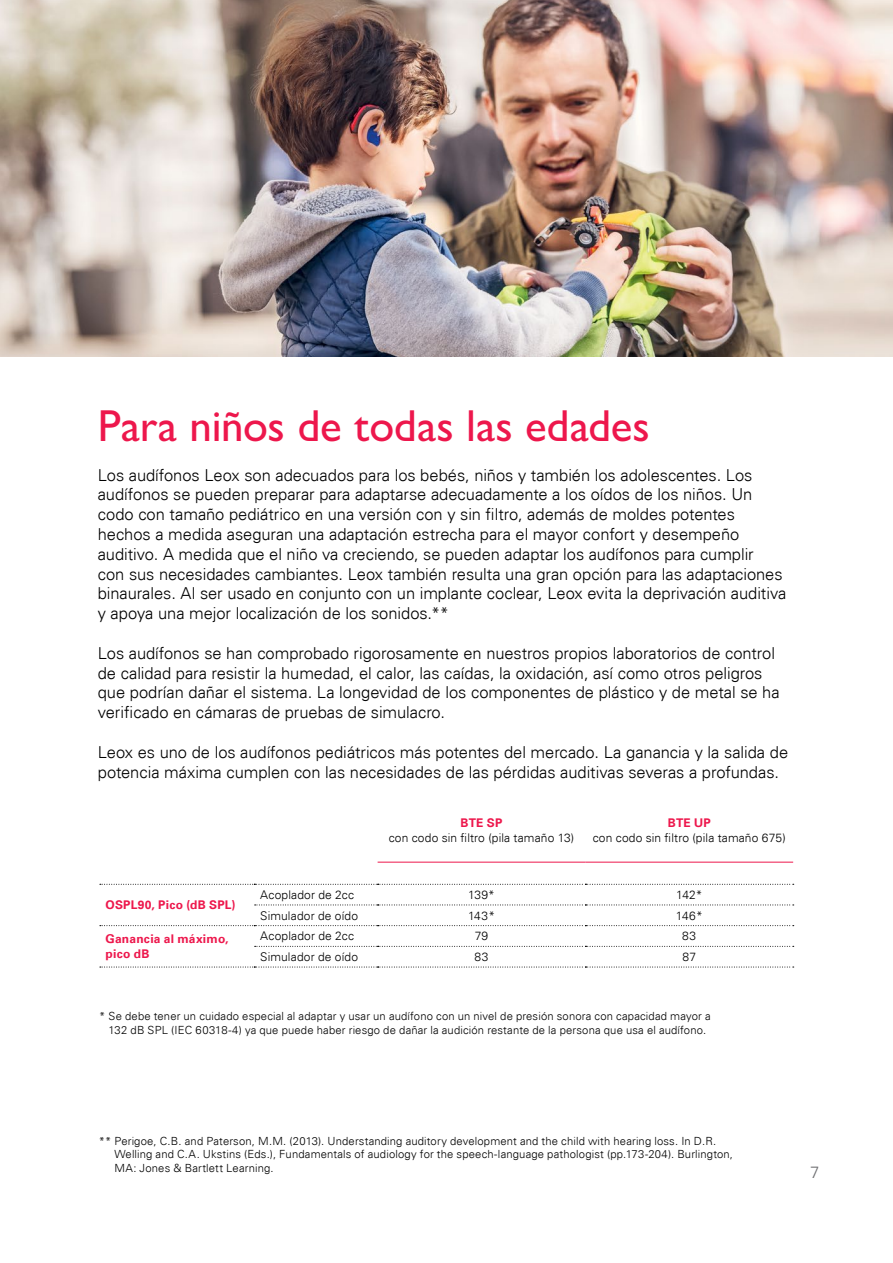
<style>
.page{position:relative;width:893px;height:1263px;background:#fff}
.page>*{position:absolute;margin:0;border:0;box-sizing:border-box;transform-origin:0 0}
.t1{font:500 45px "Gill Sans MT Pro";letter-spacing:-.005em;color:#ed174c}
.t2{font:300 16.5px/19.8px "Univers Com 45";color:#000}
.t3{font:300 16.5px "Univers Com 45";color:#6d6e71}
.t4{font:300 12px "Univers Com 45";letter-spacing:.015em;color:#000}
.t5{font:700 12px/14.4px "Univers Com 65";letter-spacing:.02em;color:#ed174c}
.t6{font:300 11.25px/13.5px "Univers Com 45";letter-spacing:.015em;color:#000;text-align:center}
</style>
<div class="page">
<img style="left:0;top:0;width:893px;height:356px">
<hr style="left:378px;top:862px;width:207px;height:1px;background:#ed174c">
<hr style="left:585px;top:862px;width:208px;height:1px;background:#ed174c">
<svg style="left:100px;top:967px;width:694px;height:1px"></svg>
<svg style="left:255px;top:946px;width:539px;height:1px"></svg>
<svg style="left:255px;top:904px;width:539px;height:1px"></svg>
<svg style="left:100px;top:884px;width:694px;height:1px"></svg>
<svg style="left:100px;top:925px;width:694px;height:1px"></svg>
<h1 class="t1" style="left:98px;top:399px;width:554px">Para niños de todas las edades</h1>
<p class="t2" style="left:98px;top:465px;width:690px">Los audífonos Leox son adecuados para los bebés, niños y también los adolescentes. Los audífonos se pueden preparar para adaptarse adecuadamente a los oídos de los niños. Un codo con tamaño pediátrico en una versión con y sin filtro, además de moldes potentes hechos a medida aseguran una adaptación estrecha para el mayor confort y desempeño auditivo. A medida que el niño va creciendo, se pueden adaptar los audífonos para cumplir<br>con sus necesidades cambiantes. Leox también resulta una gran opción para las adaptaciones binaurales. Al ser usado en conjunto con un implante coclear, Leox evita la deprivación auditiva y apoya una mejor localización de los sonidos.**</p>
<p class="t2" style="left:98px;top:643px;width:683px">Los audífonos se han comprobado rigorosamente en nuestros propios laboratorios de control de calidad para resistir la humedad, el calor, las caídas, la oxidación, así como otros peligros que podrían dañar el sistema. La longevidad de los componentes de plástico y de metal se ha verificado en cámaras de pruebas de simulacro.</p>
<p class="t2" style="left:98px;top:742px;width:692px">Leox es uno de los audífonos pediátricos más potentes del mercado. La ganancia y la salida de potencia máxima cumplen con las necesidades de las pérdidas auditivas severas a profundas.</p>
<p class="t5" style="left:105px;top:898px;width:132px">OSPL90, Pico (dB SPL)</p>
<p class="t5" style="left:460px;top:816px;width:43px">BTE SP</p>
<p class="t4" style="left:389px;top:830px;width:187px">con codo sin filtro (pila tamaño 13)</p>
<p class="t5" style="left:668px;top:816px;width:44px">BTE UP</p>
<p class="t4" style="left:593px;top:830px;width:194px">con codo sin filtro (pila tamaño 675)</p>
<p class="t4" style="left:260px;top:887px;width:95px">Acoplador de 2cc</p>
<p class="t4" style="left:468px;top:887px;width:28px">139*</p>
<p class="t4" style="left:676px;top:887px;width:28px">142*</p>
<p class="t4" style="left:260px;top:908px;width:99px">Simulador de oído</p>
<p class="t4" style="left:468px;top:908px;width:29px">143*</p>
<p class="t4" style="left:676px;top:908px;width:28px">146*</p>
<p class="t5" style="left:105px;top:932px;width:125px">Ganancia al máximo, pico dB</p>
<p class="t4" style="left:260px;top:929px;width:95px">Acoplador de 2cc</p>
<p class="t4" style="left:475px;top:929px;width:15px">79</p>
<p class="t4" style="left:682px;top:929px;width:15px">83</p>
<p class="t4" style="left:260px;top:949px;width:99px">Simulador de oído</p>
<p class="t4" style="left:474px;top:949px;width:15px">83</p>
<p class="t4" style="left:682px;top:949px;width:15px">87</p>
<p class="t6" style="left:99px;top:1009px;width:613px">* Se debe tener un cuidado especial al adaptar y usar un audífono con un nivel de presión sonora con capacidad mayor a<br>132 dB SPL (IEC 60318-4) ya que puede haber riesgo de dañar la audición restante de la persona que usa el audífono.</p>
<p class="t6" style="left:114px;top:1134px;width:620px;text-align:left;text-indent:-16px">** Perigoe, C.B. and Paterson, M.M. (2013). Understanding auditory development and the child with hearing loss. In D.R.<br>Welling and C.A. Ukstins (Eds.), Fundamentals of audiology for the speech-language pathologist (pp.173-204). Burlington,<br>MA: Jones &amp; Bartlett Learning.</p>
<p class="t3" style="left:810px;top:1162px;width:11px">7</p>
</div>
